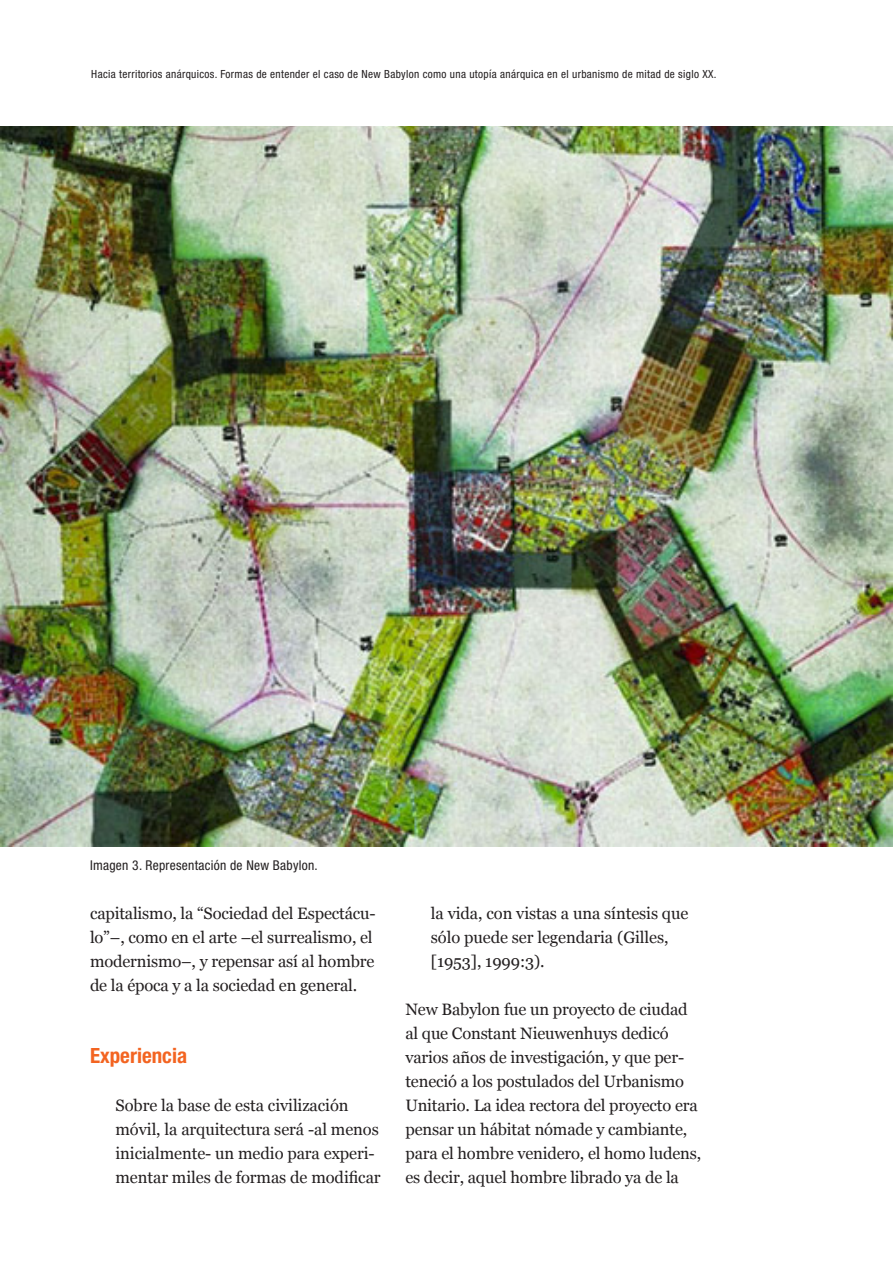
<style>
.page{position:relative;width:893px;height:1263px;background:#fff}
.page>*{position:absolute;margin:0;border:0;box-sizing:border-box;transform-origin:0 0}
.titulo_TEXTO_CORRIDO{font:700 condensed 21px "Helvetica Neue LT Std";color:#f36421}
.TEXTO_CORRIDO{font:16.5px/24px "Georgia";letter-spacing:-.01em;color:#231f20}
.CITA_CON_SANGRIA{font:16.5px/24px "Georgia";letter-spacing:-.005em;color:#231f20}
.EPIGRAFE{font:condensed 13.5px "Helvetica Neue LT Std";letter-spacing:.02em;color:#231f20}
.t1{font:condensed 11.25px "Helvetica Neue LT Std";letter-spacing:.03em;color:#231f20}
</style>
<div class="page">
<img style="left:1px;top:126px;width:892px;height:720px">
<p class="t1" style="left:91px;top:67px;width:627px">Hacia territorios anárquicos. Formas de entender el caso de New Babylon como una utopía anárquica en el urbanismo de mitad de siglo XX.</p>
<p class="EPIGRAFE" style="left:90px;top:857px;width:229px">Imagen 3. Representación de New Babylon.</p>
<p class="TEXTO_CORRIDO" style="left:90px;top:901px;width:287px">capitalismo, la “Sociedad del Espectácu&shy;lo”–, como en el arte –el surrealismo, el modernismo–, y repensar así al hombre de la época y a la sociedad en general.</p>
<p class="titulo_TEXTO_CORRIDO" style="left:90px;top:1042px;width:99px">Experiencia</p>
<p class="CITA_CON_SANGRIA" style="left:116px;top:1093px;width:267px">Sobre la base de esta civilización móvil, la arquitectura será -al menos inicialmente- un medio para experi&shy;mentar miles de formas de modificar</p>
<p class="CITA_CON_SANGRIA" style="left:431px;top:901px;width:259px">la vida, con vistas a una síntesis que sólo puede ser legendaria (Gilles, [1953], 1999:3).</p>
<p class="TEXTO_CORRIDO" style="left:405px;top:997px;width:297px">New Babylon fue un proyecto de ciudad al que Constant Nieuwenhuys dedicó varios años de investigación, y que per&shy;teneció a los postulados del Urbanismo Unitario. La idea rectora del proyecto era pensar un hábitat nómade y cambiante, para el hombre venidero, el homo ludens, es decir, aquel hombre librado ya de la</p>
</div>
